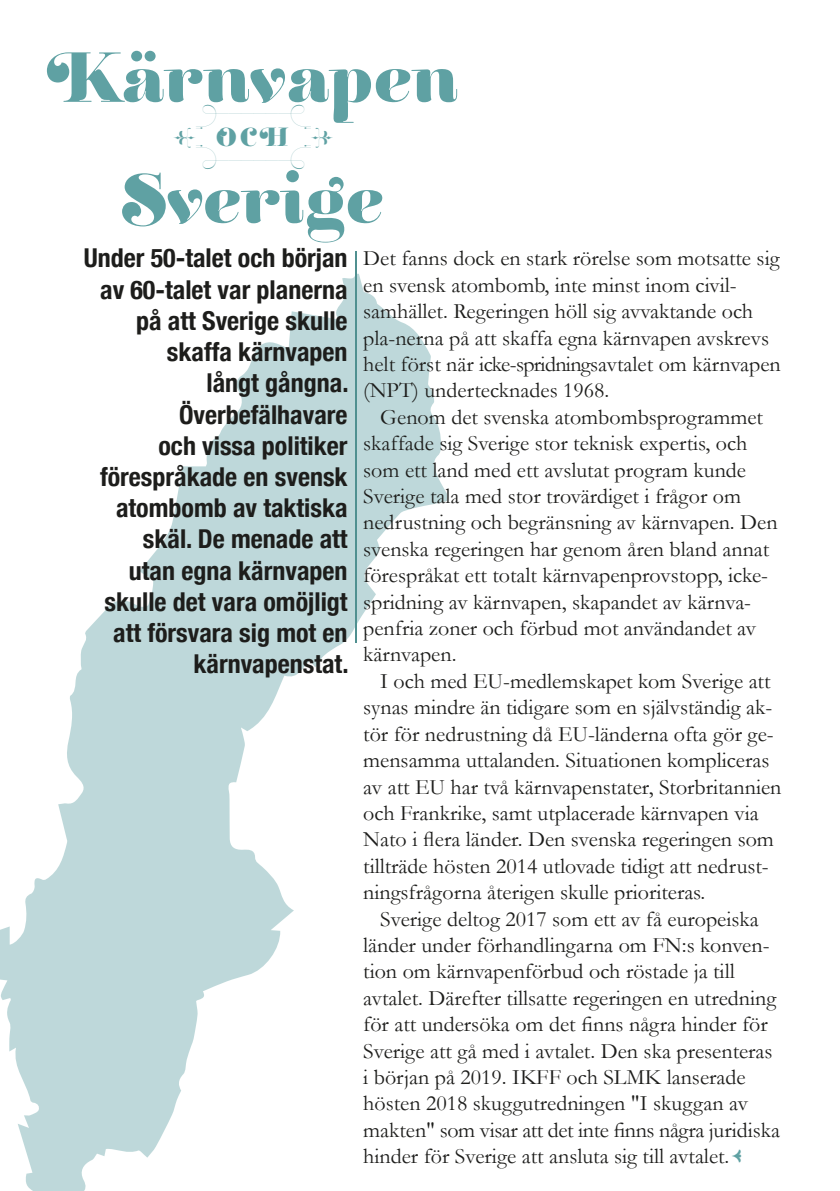
<style>
.page{position:relative;width:840px;height:1191px;background:#fff}
.page>*{position:absolute;margin:0;border:0;box-sizing:border-box;transform-origin:0 0}
.t1{font:70px "Reina 12 Standard";color:#5fa1a3}
.t2{font:34.4px "Reina Fleurons";color:#5fa1a3;scale:1.09 1}
.t3{font:700 condensed 26px/31.2px "Helvetica Neue";color:#1d1d1b;text-align:right}
.t4{font:26px "Reina 12 Standard";color:#5fa1a3}
.t5{font:22px/26.4px "Garamond";color:#1d1d1b}
.s1{font-family:"Reina Fleurons";font-size:44px;color:#5fa1a3}
</style>
<div class="page">
<svg style="left:0;top:274px;width:446px;height:917px"></svg>
<hr style="left:354px;top:251px;width:2px;height:392px;background:#509090">
<h1 class="t1" style="left:47px;top:32px;width:411px">Kärnvapen</h1>
<p class="t4" style="left:216px;top:120px;width:73px">OCH</p>
<h1 class="t1" style="left:121px;top:153px;width:263px">Sverige</h1>
<h2 class="t2" style="left:174px;top:112px;width:147px">h/::::::\H</h2>
<p class="t3" style="left:84px;top:241px;width:266px">Under 50-talet och början av 60-talet var planerna på att Sverige skulle skaffa kärnvapen<br>långt gångna.<br>Överbefälhavare<br>och vissa politiker förespråkade en svensk atombomb av taktiska skäl. De menade att<br>utan egna kärnvapen skulle det vara omöjligt att försvara sig mot en kärnvapenstat.</p>
<p class="t5" style="left:363px;top:245px;width:419px">Det fanns dock en stark rörelse som motsatte sig en svensk atombomb, inte minst inom civil&shy;samhället. Regeringen höll sig avvaktande och pla-nerna på att skaffa egna kärnvapen avskrevs helt först när icke-spridningsavtalet om kärnvapen (NPT) undertecknades 1968.</p>
<p class="t5" style="left:363px;top:403px;width:415px;text-indent:17px">Genom det svenska atombombsprogrammet skaffade sig Sverige stor teknisk expertis, och som ett land med ett avslutat program kunde Sverige tala med stor trovärdiget i frågor om nedrustning och begränsning av kärnvapen. Den svenska regeringen har genom åren bland annat förespråkat ett totalt kärnvapenprovstopp, icke&shy;spridning av kärnvapen, skapandet av kärnva&shy;penfria zoner och förbud mot användandet av kärnvapen.</p>
<p class="t5" style="left:363px;top:667px;width:419px;text-indent:17px">I och med EU-medlemskapet kom Sverige att synas mindre än tidigare som en självständig ak&shy;tör för nedrustning då EU-länderna ofta gör ge&shy;mensamma uttalanden. Situationen kompliceras av att EU har två kärnvapenstater, Storbritannien och Frankrike, samt utplacerade kärnvapen via Nato i flera länder. Den svenska regeringen som tillträde hösten 2014 utlovade tidigt att nedrust&shy;ningsfrågorna återigen skulle prioriteras.</p>
<p class="t5" style="left:363px;top:905px;width:418px;text-indent:17px">Sverige deltog 2017 som ett av få europeiska länder under förhandlingarna om FN:s konven&shy;tion om kärnvapenförbud och röstade ja till avtalet. Därefter tillsatte regeringen en utredning för att undersöka om det finns några hinder för Sverige att gå med i avtalet. Den ska presenteras i början på 2019. IKFF och SLMK lanserade hösten 2018 skuggutredningen "I skuggan av makten" som visar att det inte finns några juridiska hinder för Sverige att ansluta sig till avtalet.<span class="s1">F</span></p>
</div>
